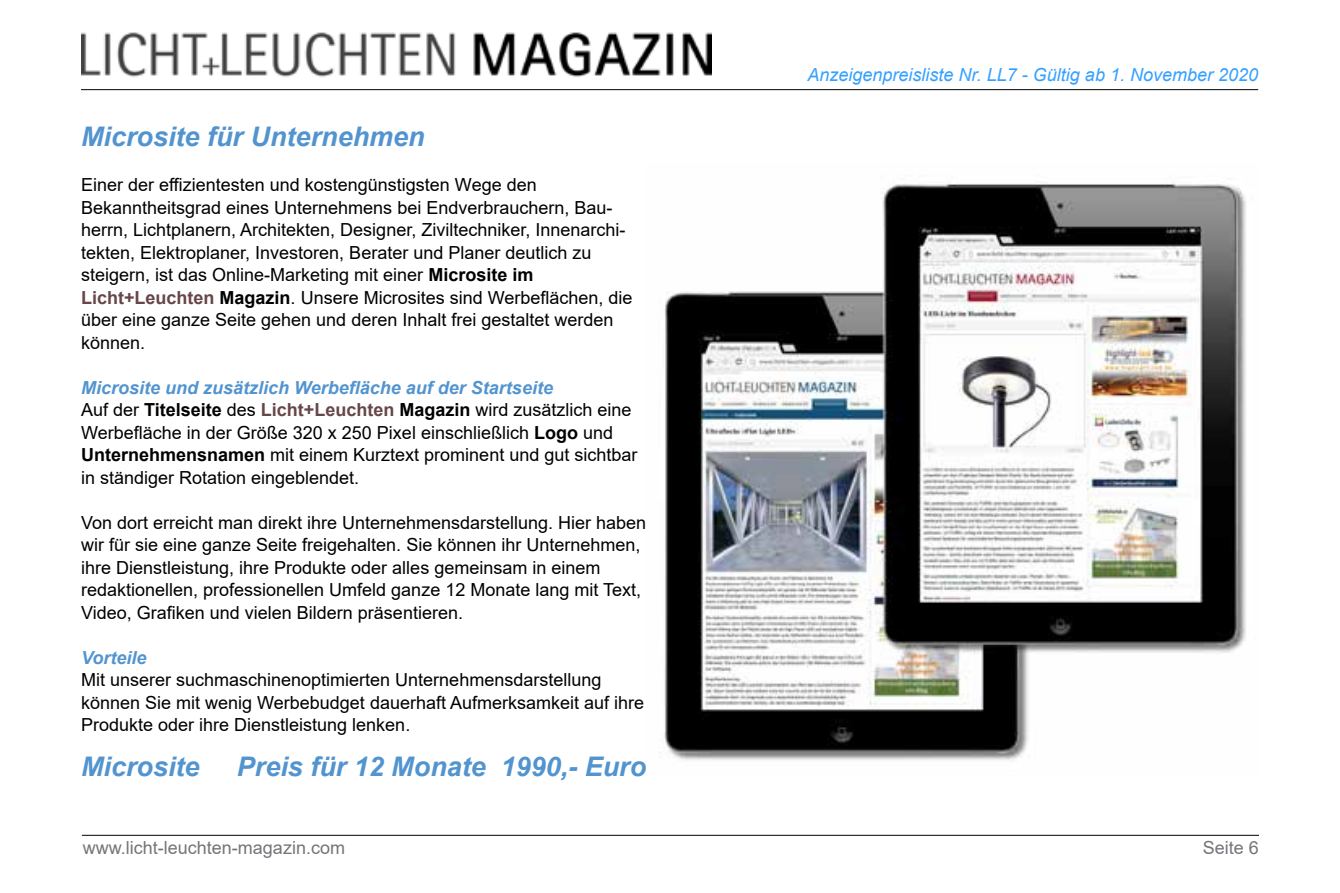
<style>
.page{position:relative;width:1340px;height:893px;background:#fff}
.page>*{position:absolute;margin:0;border:0;box-sizing:border-box;transform-origin:0 0}
.t1{font:italic 700 27px "Arial";color:#5294cf}
.t2{font:18px/22.5px "Arial";color:#000}
.t3{font:italic 18px "Arial";color:#34a0ff}
.t4{font:18px "Arial";color:#737579}
.t5{font:italic 700 18px "Arial";color:#5294cf}
.s1{font-weight:700}
.s2{font-weight:700;color:#674649}
.s3{font-weight:700;font-style:italic;color:#5294cf}
</style>
<div class="page">
<img style="left:81px;top:32px;width:630px;height:45px">
<hr style="left:81px;top:89px;width:1177px;height:1px;background:#000">
<hr style="left:82px;top:835px;width:1176px;height:1px;background:#000">
<img style="left:659px;top:177px;width:587px;height:584px">
<h1 class="t1" style="left:81px;top:119px;width:345px">Microsite für Unternehmen</h1>
<p class="t2" style="left:81px;top:174px;width:553px">Einer der effizientesten und kostengünstigsten Wege den Bekanntheitsgrad eines Unternehmens bei Endverbrauchern, Bau&shy;herrn, Lichtplanern, Architekten, Designer, Ziviltechniker, Innenarchi&shy;tekten, Elektroplaner, Investoren, Berater und Planer deutlich zu steigern, ist das Online-Marketing mit einer <span class="s1">Microsite im </span><span class="s2">Licht+Leuchten</span> <span class="s1">Magazin</span>. Unsere Microsites sind Werbeflächen, die über eine ganze Seite gehen und deren Inhalt frei gestaltet werden können.</p>
<p class="t2" style="left:81px;top:376px;width:558px"><span class="s3">Microsite und zusätzlich Werbefläche auf der Startseite<br></span>Auf der <span class="s1">Titelseite</span> des <span class="s2">Licht+Leuchten</span> <span class="s1">Magazin</span> wird zusätzlich eine Werbefläche in der Größe 320 x 250 Pixel einschließlich <span class="s1">Logo</span> und <span class="s1">Unternehmensnamen</span> mit einem Kurztext prominent und gut sichtbar in ständiger Rotation eingeblendet.</p>
<p class="t2" style="left:81px;top:511px;width:566px">Von dort erreicht man direkt ihre Unternehmensdarstellung. Hier haben wir für sie eine ganze Seite freigehalten. Sie können ihr Unternehmen, ihre Dienstleistung, ihre Produkte oder alles gemeinsam in einem redaktionellen, professionellen Umfeld ganze 12 Monate lang mit Text, Video, Grafiken und vielen Bildern präsentieren.</p>
<p class="t5" style="left:81px;top:645px;width:67px">Vorteile</p>
<p class="t2" style="left:81px;top:669px;width:564px">Mit unserer suchmaschinenoptimierten Unternehmensdarstellung können Sie mit wenig Werbebudget dauerhaft Aufmerksamkeit auf ihre<br>Produkte oder ihre Dienstleistung lenken.</p>
<h1 class="t1" style="left:81px;top:749px;width:120px">Microsite</h1>
<h1 class="t1" style="left:237px;top:749px;width:411px">Preis für 12 Monate 1990,- Euro</h1>
<p class="t3" style="left:807px;top:63px;width:452px">Anzeigenpreisliste Nr. LL7 - Gültig ab 1. November 2020</p>
<p class="t4" style="left:83px;top:835px;width:264px">www.licht-leuchten-magazin.com</p>
<p class="t4" style="left:1202px;top:835px;width:58px">Seite 6</p>
</div>
